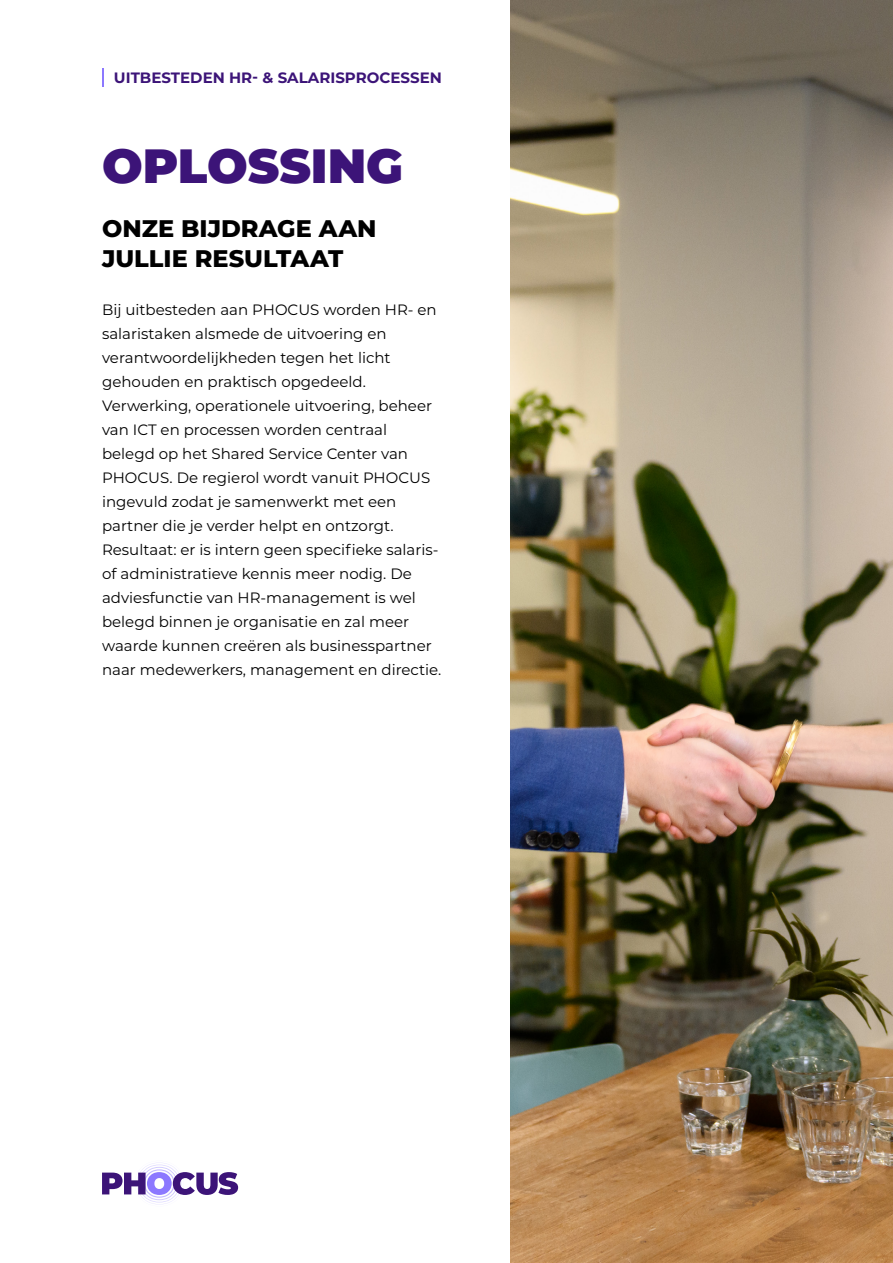
<style>
.page{position:relative;width:893px;height:1263px;background:#fff}
.page>*{position:absolute;margin:0;border:0;box-sizing:border-box;transform-origin:0 0}
.t1{font:900 48px "Montserrat";color:#3c1478}
.t2{font:800 24px/30px "Montserrat";color:#000}
.t3{font:15px/24px "Montserrat";color:#000}
.t4{font:700 15px "Montserrat";color:#3c1478}
</style>
<div class="page">
<img style="left:510px;top:0;width:383px;height:1263px">
<svg style="left:102px;top:1162px;width:136px;height:43px"></svg>
<svg style="left:102px;top:68px;width:2px;height:19px"></svg>
<p class="t4" style="left:114px;top:66px;width:329px">UITBESTEDEN HR- &amp; SALARISPROCESSEN</p>
<h1 class="t1" style="left:102px;top:129px;width:303px">OPLOSSING</h1>
<h2 class="t2" style="left:102px;top:212px;width:276px">ONZE BIJDRAGE AAN<br>JULLIE RESULTAAT</h2>
<p class="t3" style="left:102px;top:297px;width:341px">Bij uitbesteden aan PHOCUS worden HR- en salaristaken alsmede de uitvoering en verantwoordelijkheden tegen het licht gehouden en praktisch opgedeeld.<br>Verwerking, operationele uitvoering, beheer van ICT en processen worden centraal belegd op het Shared Service Center van PHOCUS. De regierol wordt vanuit PHOCUS ingevuld zodat je samenwerkt met een partner die je verder helpt en ontzorgt.<br>Resultaat: er is intern geen specifieke salaris&shy;of administratieve kennis meer nodig. De adviesfunctie van HR-management is wel belegd binnen je organisatie en zal meer waarde kunnen creëren als businesspartner naar medewerkers, management en directie.</p>
</div>
